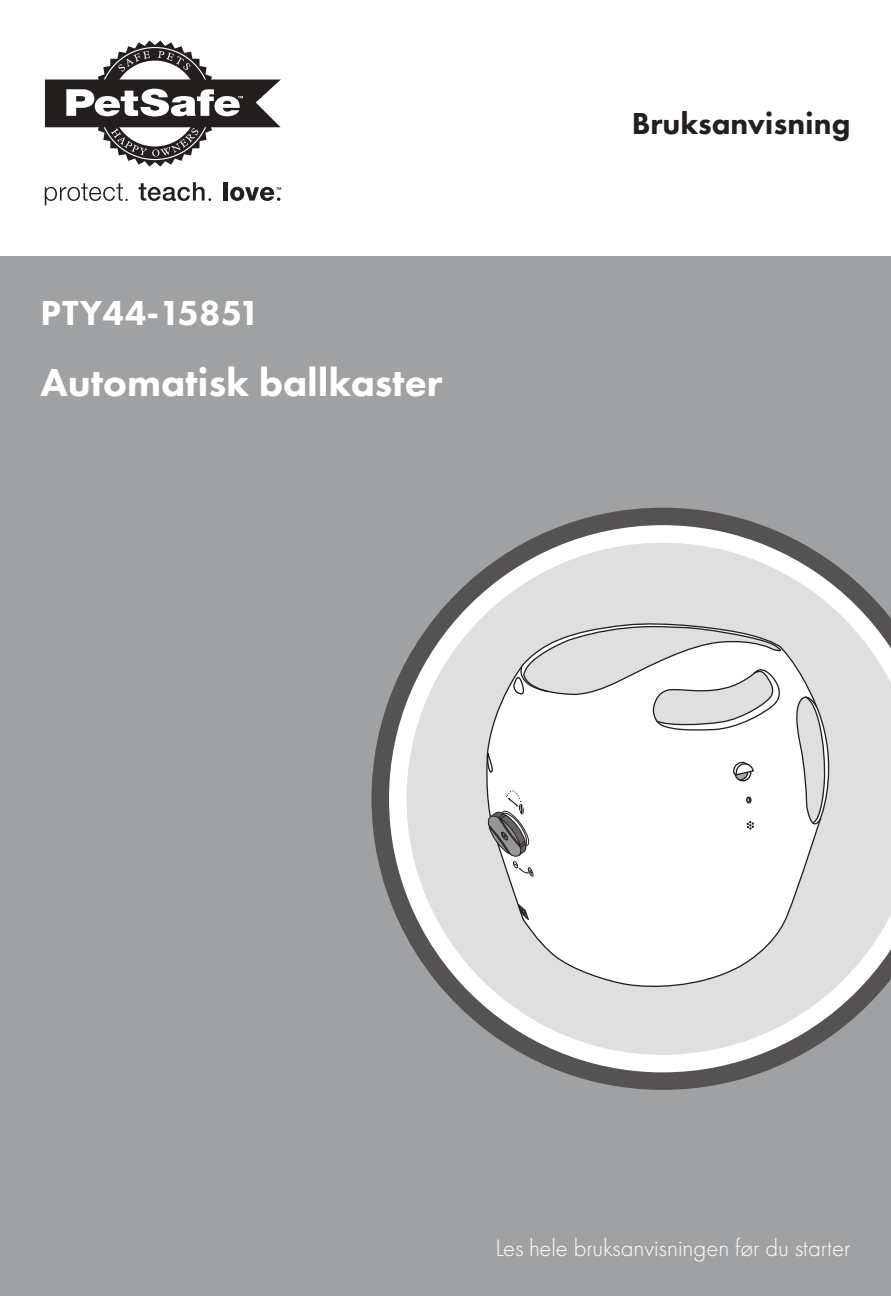
<style>
.page{position:relative;width:891px;height:1296px;background:#fff}
.page>*{position:absolute;margin:0;border:0;box-sizing:border-box;transform-origin:0 0}
.t1{font:40.5px "Futura PT Heavy";color:#fff}
.t2{font:36px "Futura PT Heavy";color:#fff}
.t3{font:31.5px "Futura PT Heavy";color:#241f1f}
.t4{font:24.75px "Futura PT Light";color:#fff}
</style>
<div class="page">
<div style="left:0;top:257px;width:891px;height:1039px;background:#a0a1a3"></div>
<svg style="left:45px;top:40px;width:236px;height:127px"></svg>
<hr style="left:223px;top:182px;width:4px;height:19px;background:#241f1f">
<svg style="left:45px;top:183px;width:83px;height:22px"></svg>
<svg style="left:139px;top:182px;width:72px;height:19px"></svg>
<svg style="left:230px;top:187px;width:51px;height:14px"></svg>
<svg style="left:372px;top:508px;width:391px;height:582px"></svg>
<svg style="left:389px;top:525px;width:502px;height:547px;background:#d9d8d8"></svg>
<h2 class="t2" style="left:40px;top:290px;width:221px">PTY44-15851</h2>
<h1 class="t1" style="left:40px;top:357px;width:403px">Automatisk ballkaster</h1>
<p class="t3" style="left:632px;top:104px;width:220px">Bruksanvisning</p>
<p class="t4" style="left:496px;top:1233px;width:356px">Les hele bruksanvisningen før du starter</p>
</div>
